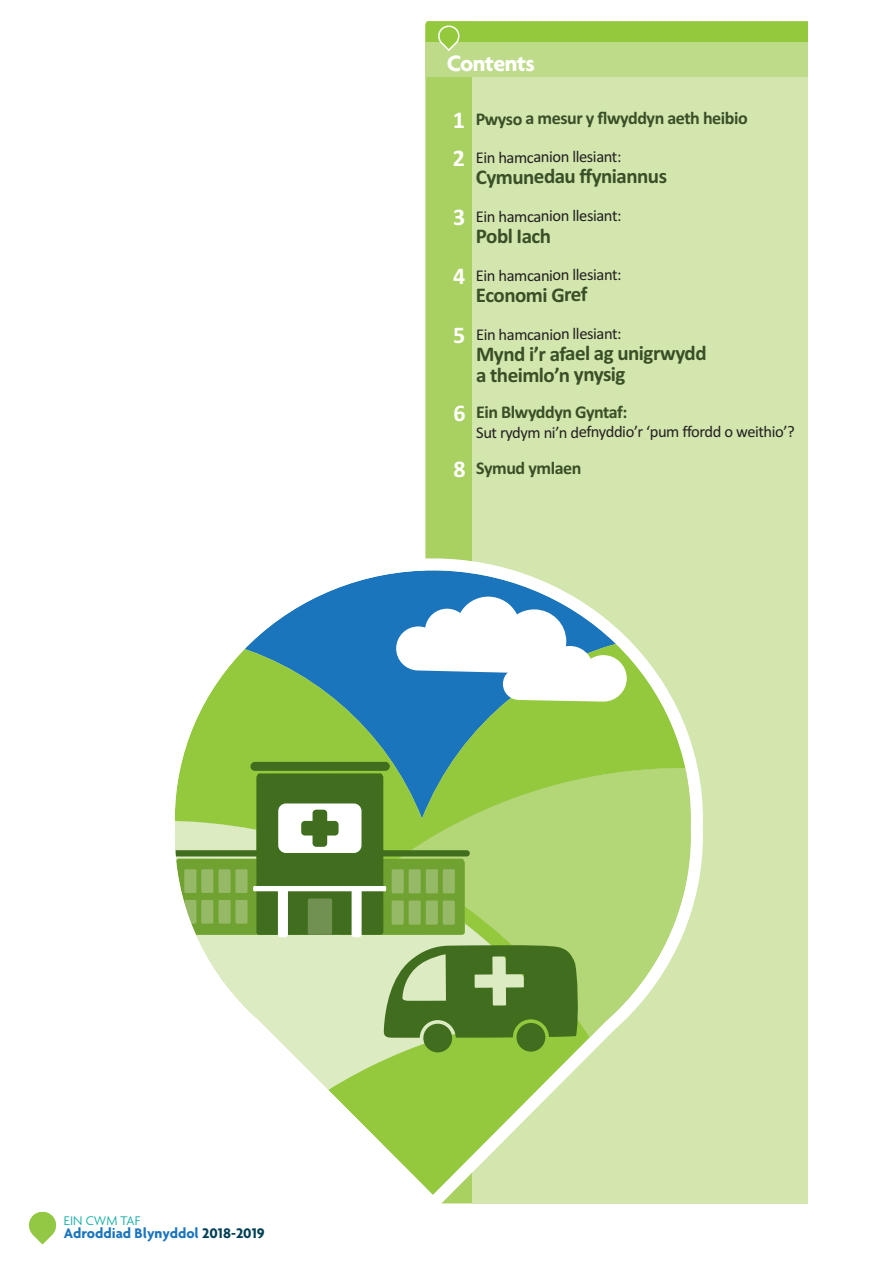
<style>
.page{position:relative;width:893px;height:1263px;background:#fff}
.page>*{position:absolute;margin:0;border:0;box-sizing:border-box;transform-origin:0 0}
.t1{font:700 24px "Agenda";letter-spacing:-.025em;color:#fff}
.t2{font:700 21px/21px "Calibri";letter-spacing:-.025em;color:#3a4e27}
.t3{font:700 18px "Calibri";letter-spacing:-.025em;color:#3a4e27}
.t4{font:16.5px "Calibri";letter-spacing:-.025em;color:#231f20}
.t5{font:700 15px "Agenda";color:#1b75bc}
.t6{font:300 13.5px "Agenda";color:#02a99d}
.s1{font-size:24px;color:#fff}
.s2{font-weight:700;font-size:24px;color:#fff}
.s3{font-weight:700;font-size:15px;color:#fff}
.s4{color:#004055}
</style>
<div class="page">
<svg style="left:29px;top:1212px;width:27px;height:32px"></svg>
<div style="left:425px;top:77px;width:47px;height:481px;background:#a9d161"></div>
<div style="left:472px;top:21px;width:366px;height:1182px;background:#d2e6ae"></div>
<div style="left:425px;top:43px;width:413px;height:34px;background:#bedb89"></div>
<svg style="left:425px;top:21px;width:383px;height:30px"></svg>
<svg style="left:175px;top:558px;width:528px;height:646px"></svg>
<div style="left:808px;top:4px;width:43px;height:1229px;background:#fff"></div>
<h1 class="t1" style="left:446px;top:54px;width:90px">Contents</h1>
<p class="t3" style="left:453px;top:112px;width:296px"><span class="s1">1</span> Pwyso a mesur y flwyddyn aeth heibio</p>
<p class="t4" style="left:453px;top:151px;width:170px"><span class="s2">2</span> Ein hamcanion llesiant:</p>
<p class="t2" style="left:476px;top:168px;width:193px">Cymunedau ffyniannus</p>
<p class="t4" style="left:453px;top:210px;width:170px"><span class="s2">3</span> Ein hamcanion llesiant:</p>
<p class="t2" style="left:476px;top:227px;width:77px">Pobl Iach</p>
<p class="t4" style="left:453px;top:269px;width:170px"><span class="s2">4</span> Ein hamcanion llesiant:</p>
<p class="t2" style="left:476px;top:286px;width:113px">Economi Gref</p>
<p class="t4" style="left:453px;top:328px;width:170px"><span class="s2">5</span> Ein hamcanion llesiant:</p>
<p class="t2" style="left:476px;top:345px;width:232px">Mynd i’r afael ag unigrwydd a theimlo’n ynysig</p>
<p class="t3" style="left:453px;top:406px;width:175px"><span class="s1">6</span> Ein Blwyddyn Gyntaf:</p>
<p class="t4" style="left:476px;top:426px;width:320px">Sut rydym ni’n defnyddio’r ‘pum ffordd o weithio’?</p>
<p class="t3" style="left:453px;top:462px;width:129px"><span class="s1">8</span> Symud ymlaen</p>
<p class="t6" style="left:39px;top:1215px;width:103px"><span class="s3">2</span> EIN CWM TAF</p>
<p class="t5" style="left:64px;top:1228px;width:202px">Adroddiad Blynyddol <span class="s4">2018-2019</span></p>
</div>
